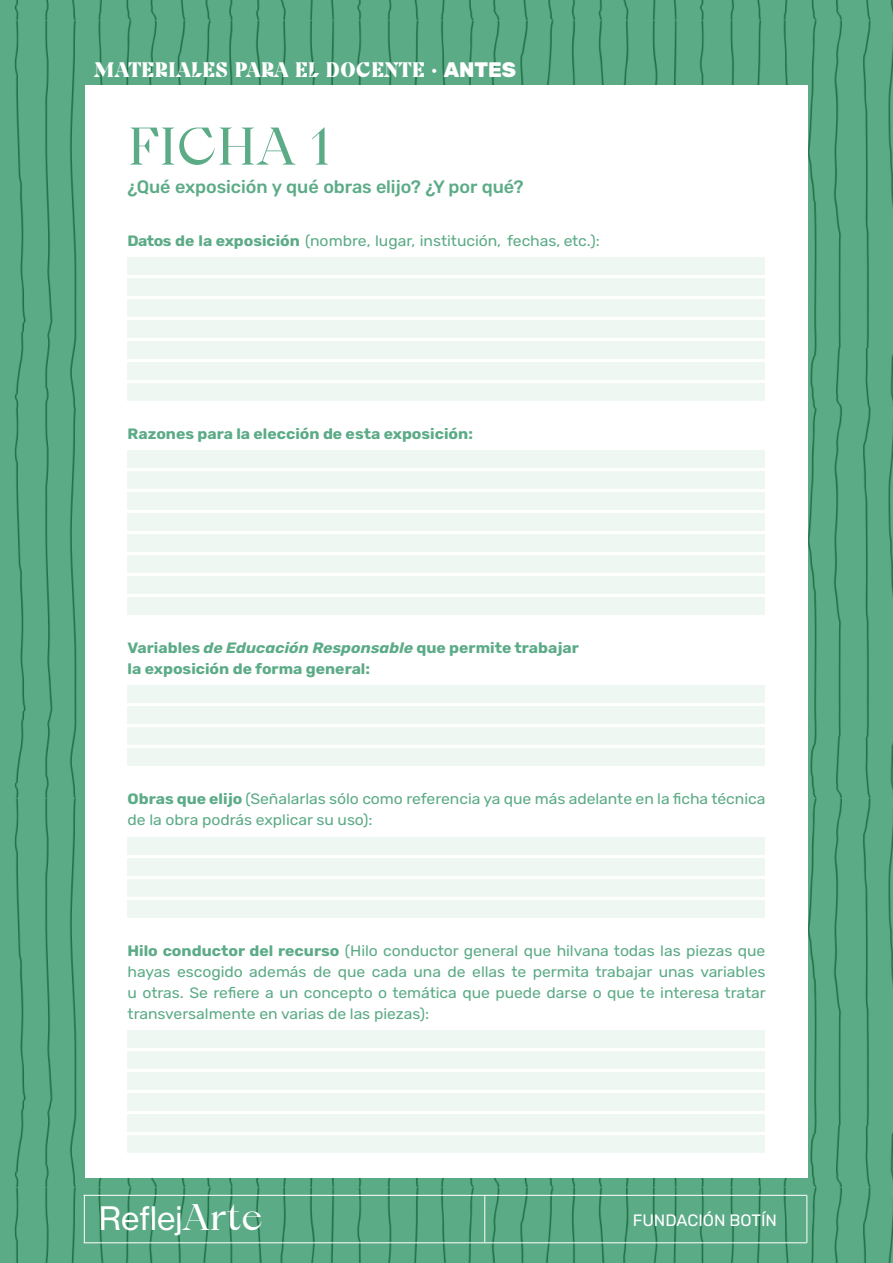
<style>
.page{position:relative;width:893px;height:1263px;background:#fff}
.page>*{position:absolute;margin:0;border:0;box-sizing:border-box;transform-origin:0 0}
.t1{font:52.95px "Cako";letter-spacing:-.005em;color:#5cab87}
.t2{font:31.8px "N Haas Grotesk TX Pro 55 Rg";color:#fff}
.t3{font:900 21px "Cako";color:#fff}
.t4{font:500 18px "Rubik";letter-spacing:-.005em;color:#5cab87}
.t5{font:16.5px "Rubik";color:#fff}
.t6{font:15px/21px "Rubik";letter-spacing:-.005em;color:#5cab87;scale:1.05 1}
.t7{font:700 15px/21px "Rubik";color:#5cab87;scale:1.05 1}
.s1{font-family:"Rubik";font-weight:800}
.s2{font-weight:700}
.s3{font-style:italic}
.s4{font-family:"Cako";font-size:37.05px}
</style>
<div class="page">
<img style="left:0;top:0;width:893px;height:1263px">
<hr style="left:806px;top:1195px;width:1px;height:48px;background:#fff">
<hr style="left:84px;top:1195px;width:723px;height:1px;background:#fff">
<hr style="left:84px;top:1242px;width:723px;height:1px;background:#fff">
<hr style="left:484px;top:1195px;width:1px;height:47px;background:#fff">
<hr style="left:84px;top:1195px;width:1px;height:47px;background:#fff">
<div style="left:85px;top:85px;width:723px;height:1092px;background:#fff"></div>
<div style="left:128px;top:257px;width:637px;height:18px;background:#eff7f3"></div>
<div style="left:128px;top:278px;width:637px;height:18px;background:#eff7f3"></div>
<div style="left:128px;top:299px;width:637px;height:18px;background:#eff7f3"></div>
<div style="left:128px;top:320px;width:637px;height:18px;background:#eff7f3"></div>
<div style="left:128px;top:341px;width:637px;height:18px;background:#eff7f3"></div>
<div style="left:128px;top:362px;width:637px;height:18px;background:#eff7f3"></div>
<div style="left:128px;top:383px;width:637px;height:18px;background:#eff7f3"></div>
<div style="left:128px;top:450px;width:637px;height:18px;background:#eff7f3"></div>
<div style="left:128px;top:471px;width:637px;height:18px;background:#eff7f3"></div>
<div style="left:128px;top:492px;width:637px;height:18px;background:#eff7f3"></div>
<div style="left:128px;top:513px;width:637px;height:18px;background:#eff7f3"></div>
<div style="left:128px;top:534px;width:637px;height:18px;background:#eff7f3"></div>
<div style="left:128px;top:555px;width:637px;height:18px;background:#eff7f3"></div>
<div style="left:128px;top:576px;width:637px;height:18px;background:#eff7f3"></div>
<div style="left:128px;top:597px;width:637px;height:18px;background:#eff7f3"></div>
<div style="left:128px;top:685px;width:637px;height:18px;background:#eff7f3"></div>
<div style="left:128px;top:706px;width:637px;height:18px;background:#eff7f3"></div>
<div style="left:128px;top:727px;width:637px;height:18px;background:#eff7f3"></div>
<div style="left:128px;top:748px;width:637px;height:18px;background:#eff7f3"></div>
<div style="left:128px;top:837px;width:637px;height:17px;background:#eff7f3"></div>
<div style="left:128px;top:858px;width:637px;height:17px;background:#eff7f3"></div>
<div style="left:128px;top:879px;width:637px;height:17px;background:#eff7f3"></div>
<div style="left:128px;top:900px;width:637px;height:17px;background:#eff7f3"></div>
<div style="left:128px;top:1030px;width:637px;height:18px;background:#eff7f3"></div>
<div style="left:128px;top:1051px;width:637px;height:18px;background:#eff7f3"></div>
<div style="left:128px;top:1072px;width:637px;height:18px;background:#eff7f3"></div>
<div style="left:128px;top:1093px;width:637px;height:18px;background:#eff7f3"></div>
<div style="left:128px;top:1114px;width:637px;height:18px;background:#eff7f3"></div>
<div style="left:128px;top:1135px;width:637px;height:18px;background:#eff7f3"></div>
<h3 class="t3" style="left:94px;top:57px;width:424px">MATERIALES PARA EL DOCENTE · <span class="s1">ANTES</span></h3>
<h1 class="t1" style="left:128px;top:116px;width:204px">FICHA 1</h1>
<p class="t4" style="left:128px;top:177px;width:398px">¿Qué exposición y qué obras elijo? ¿Y por qué?</p>
<p class="t6" style="left:128px;top:230px;width:451px"><span class="s2">Datos de la exposición</span> (nombre, lugar, institución, fechas, etc.):</p>
<p class="t7" style="left:128px;top:424px;width:330px">Razones para la elección de esta exposición:</p>
<p class="t7" style="left:128px;top:638px;width:431px">Variables <span class="s3">de Educación Responsable</span> que permite trabajar la exposición de forma general:</p>
<p class="t6" style="left:128px;top:789px;width:609px"><span class="s2">Obras que elijo</span> (Señalarlas sólo como referencia ya que más adelante en la ficha técnica de la obra podrás explicar su uso):</p>
<p class="t6" style="left:128px;top:940px;width:609px;text-align:justify"><span class="s2">Hilo conductor del recurso</span> (Hilo conductor general que hilvana todas las piezas que hayas escogido además de que cada una de ellas te permita trabajar unas variables u otras. Se refiere a un concepto o temática que puede darse o que te interesa tratar transversalmente en varias de las piezas):</p>
<h2 class="t2" style="left:99px;top:1199px;width:166px">Reflej<span class="s4">Arte</span></h2>
<p class="t5" style="left:633px;top:1211px;width:146px">FUNDACIÓN BOTÍN</p>
</div>
